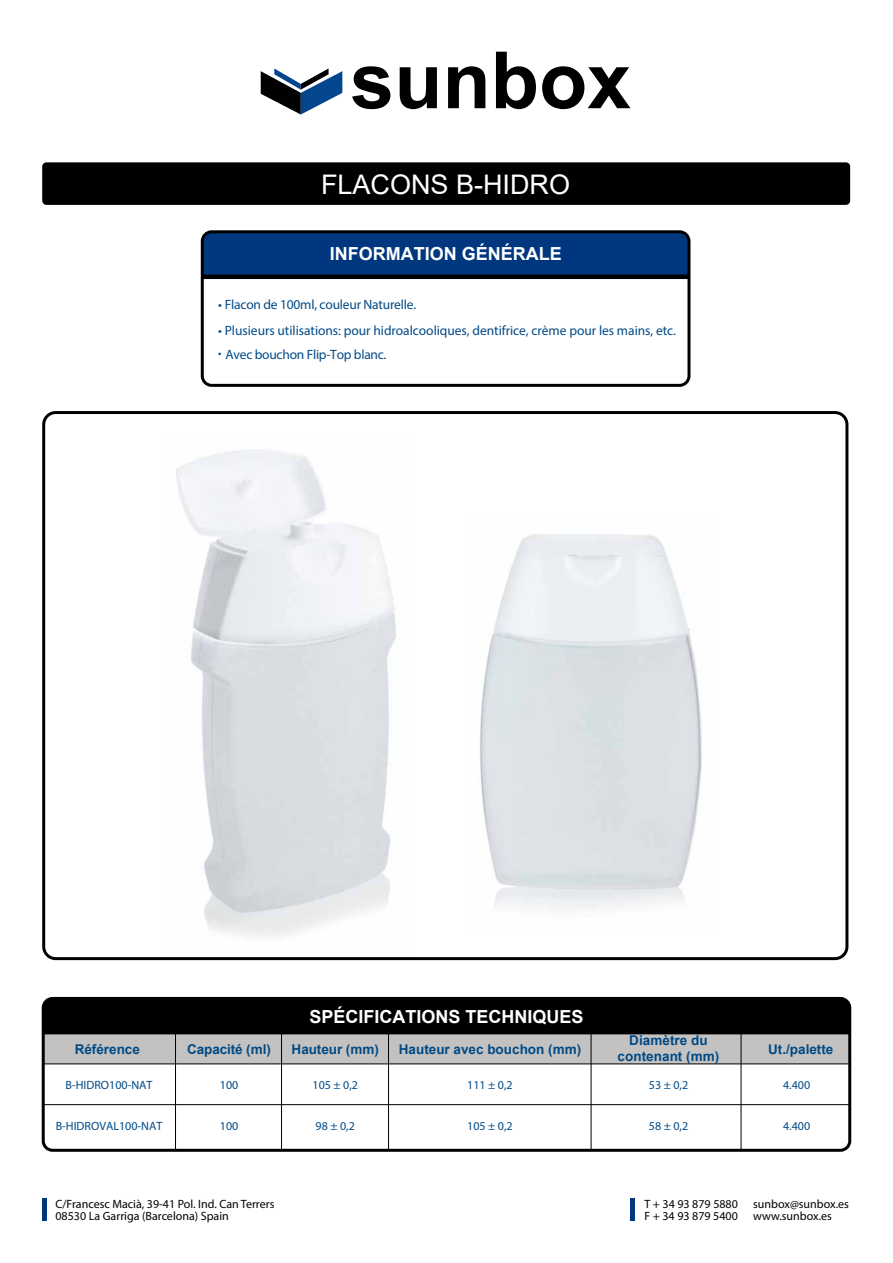
<style>
.page{position:relative;width:893px;height:1263px;background:#fff}
.page>*{position:absolute;margin:0;border:0;box-sizing:border-box;transform-origin:0 0}
.t1{font:700 79.05px "Arial";color:#000}
.t2{font:27px "Arial";color:#fff}
.t3{font:700 18px "Arial";color:#fff}
.t4{font:13.5px "Myriad Pro";letter-spacing:-.005em;color:#004a87}
.t5{font:700 13.5px/16.2px "Arial";color:#004a87;text-align:center}
.t6{font:12px/12px "Myriad Pro";color:#000}
.t7{font:12px "Myriad Pro";color:#004a87}
.s1{font-size:12px}
</style>
<div class="page">
<img style="left:480px;top:534px;width:222px;height:374px">
<img style="left:176px;top:449px;width:220px;height:488px">
<div style="left:42px;top:162px;width:808px;height:43px;background:#000;border-radius:4px"></div>
<div style="left:42px;top:1199px;width:5px;height:22px;background:#00377f"></div>
<hr style="left:630px;top:1199px;width:4px;height:22px;background:#00377f">
<div style="left:42px;top:411px;width:806px;height:549px;border:3px solid #000;border-radius:12px"></div>
<svg style="left:261px;top:68px;width:81px;height:47px"></svg>
<div style="left:205px;top:234px;width:481px;height:41px;background:#00377f"></div>
<div style="left:201px;top:230px;width:489px;height:157px;border:3px solid #000;border-radius:9px"></div>
<hr style="left:203px;top:275px;width:486px;height:4px;background:#000">
<div style="left:43px;top:1028px;width:806px;height:36px;background:#c3c2c0"></div>
<div style="left:46px;top:1001px;width:801px;height:33px;background:#000"></div>
<div style="left:42px;top:997px;width:809px;height:155px;border:3px solid #000;border-radius:9px"></div>
<hr style="left:175px;top:1034px;width:1px;height:116px;background:#000">
<hr style="left:281px;top:1034px;width:1px;height:117px;background:#000">
<hr style="left:388px;top:1034px;width:1px;height:117px;background:#000">
<hr style="left:591px;top:1034px;width:1px;height:117px;background:#000">
<hr style="left:741px;top:1034px;width:1px;height:116px;background:#000">
<hr style="left:44px;top:1064px;width:805px;height:1px;background:#000">
<hr style="left:44px;top:1104px;width:805px;height:1px;background:#000">
<h1 class="t1" style="left:350px;top:25px;width:282px">sunbox</h1>
<h2 class="t2" style="left:321px;top:166px;width:251px">FLACONS B-HIDRO</h2>
<h3 class="t3" style="left:330px;top:241px;width:234px">INFORMATION GÉNÉRALE</h3>
<p class="t4" style="left:218px;top:297px;width:199px">• Flacon de 100ml, couleur Naturelle.</p>
<p class="t4" style="left:218px;top:346px;width:170px"><span class="s1">•</span> Avec bouchon Flip-Top blanc.</p>
<p class="t4" style="left:218px;top:322px;width:459px">• Plusieurs utilisations: pour hidroalcooliques, dentifrice, crème pour les mains, etc.</p>
<h3 class="t3" style="left:309px;top:1003px;width:276px">SPÉCIFICATIONS TECHNIQUES</h3>
<p class="t5" style="left:618px;top:1032px;width:103px">Diamètre du contenant (mm)</p>
<p class="t7" style="left:649px;top:1077px;width:41px">53 ± 0,2</p>
<p class="t7" style="left:649px;top:1119px;width:41px">58 ± 0,2</p>
<p class="t5" style="left:75px;top:1041px;width:67px">Référence</p>
<p class="t5" style="left:187px;top:1041px;width:85px">Capacité (ml)</p>
<p class="t5" style="left:292px;top:1041px;width:89px">Hauteur (mm)</p>
<p class="t5" style="left:399px;top:1041px;width:184px">Hauteur avec bouchon (mm)</p>
<p class="t5" style="left:768px;top:1041px;width:67px">Ut./palette</p>
<p class="t7" style="left:66px;top:1077px;width:88px">B-HIDRO100-NAT</p>
<p class="t7" style="left:56px;top:1119px;width:108px">B-HIDROVAL100-NAT</p>
<p class="t7" style="left:220px;top:1077px;width:20px">100</p>
<p class="t7" style="left:220px;top:1119px;width:20px">100</p>
<p class="t7" style="left:313px;top:1077px;width:47px">105 ± 0,2</p>
<p class="t7" style="left:316px;top:1119px;width:41px">98 ± 0,2</p>
<p class="t7" style="left:467px;top:1077px;width:47px">111 ± 0,2</p>
<p class="t7" style="left:467px;top:1119px;width:47px">105 ± 0,2</p>
<p class="t7" style="left:783px;top:1077px;width:29px">4.400</p>
<p class="t7" style="left:783px;top:1119px;width:29px">4.400</p>
<p class="t6" style="left:55px;top:1198px;width:221px">C/Francesc Macià, 39-41 Pol. Ind. Can Terrers<br>08530 La Garriga (Barcelona) Spain</p>
<p class="t6" style="left:644px;top:1198px;width:95px">T + 34 93 879 5880</p>
<p class="t6" style="left:753px;top:1198px;width:97px">sunbox@sunbox.es</p>
<p class="t6" style="left:644px;top:1210px;width:95px">F + 34 93 879 5400</p>
<p class="t6" style="left:753px;top:1210px;width:80px">www.sunbox.es</p>
</div>
